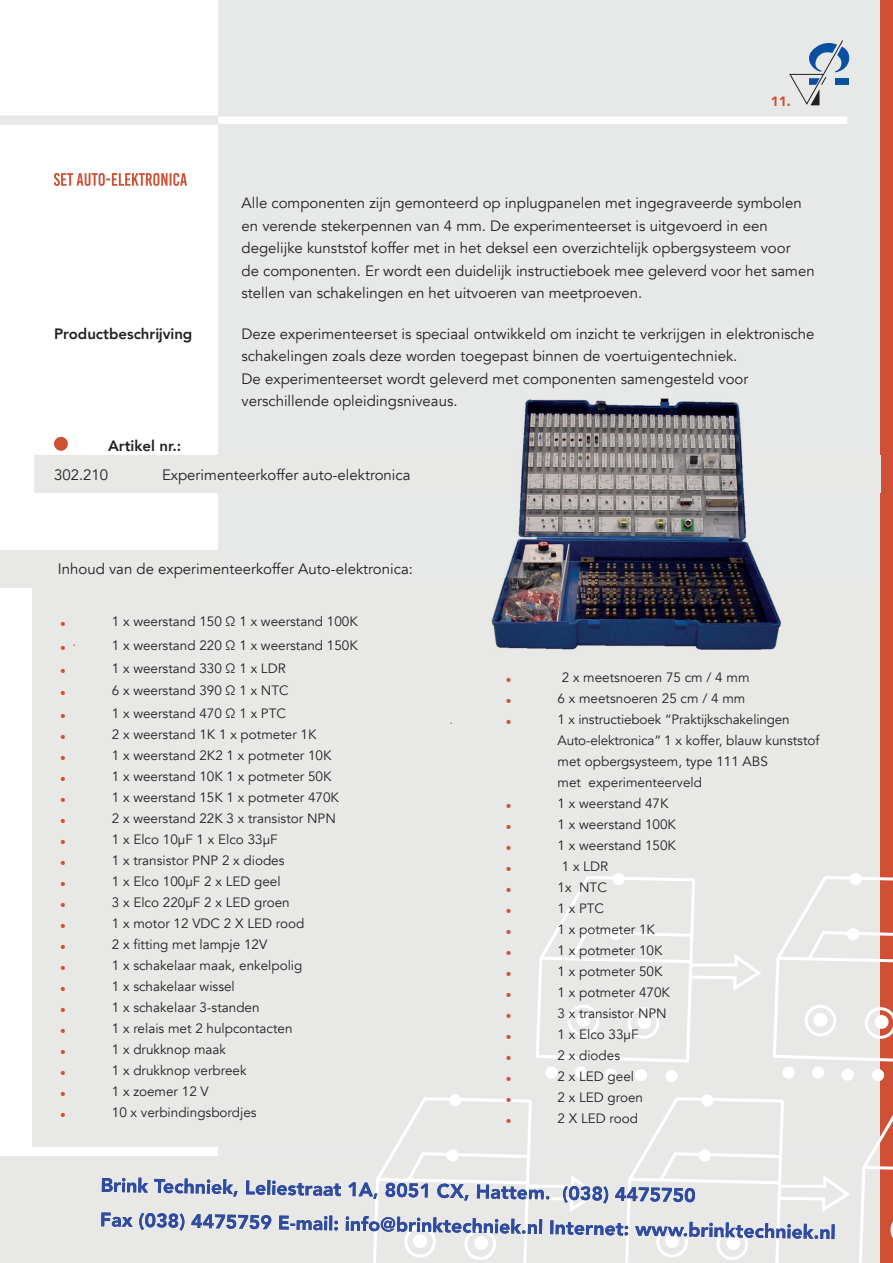
<style>
.page{position:relative;width:893px;height:1263px;background:#fff}
.page>*{position:absolute;margin:0;border:0;box-sizing:border-box;transform-origin:0 0}
.t1{font:37.5px "Avenir";color:#cf5034}
.t2{font:15px/22.5px "Avenir";color:#231f20}
.t3{font:800 15px "Avenir";color:#231f20}
.t4{font:13.5px/21px "Avenir";color:#231f20}
.t5{font:900 13.5px "Avenir";color:#cf5034}
.t6{font:13.5px "Avenir";color:#cf5034}
</style>
<div class="page">
<div style="left:218px;top:0;width:675px;height:1157px;background:#e7e9e8"></div>
<div style="left:0;top:1157px;width:893px;height:106px;background:#e8e9e7"></div>
<div style="left:0;top:116px;width:847px;height:8px;background:#fff"></div>
<div style="left:880px;top:0;width:13px;height:1263px;background:#cf5034"></div>
<div style="left:0;top:116px;width:218px;height:9px;background:#e8e9e7"></div>
<svg style="left:789px;top:40px;width:61px;height:66px"></svg>
<div style="left:34px;top:455px;width:846px;height:37px;background:#e8e9e7"></div>
<div style="left:32px;top:578px;width:846px;height:569px;background:#e8e9e7"></div>
<div style="left:0;top:551px;width:228px;height:37px;background:#e8e9e7"></div>
<svg style="left:54px;top:173px;width:133px;height:13px"></svg>
<img style="left:491px;top:398px;width:290px;height:252px">
<img style="left:491px;top:455px;width:290px;height:37px">
<div style="left:54px;top:437px;width:14px;height:14px;background:#cf5034;border-radius:50%"></div>
<div style="left:701px;top:1094px;width:12px;height:12px;background:#fff;border-radius:50%"></div>
<div style="left:850px;top:873px;width:12px;height:12px;background:#fff;border-radius:50%"></div>
<svg style="left:773px;top:876px;width:120px;height:186px"></svg>
<div style="left:842px;top:1068px;width:12px;height:13px;background:#fff;border-radius:50%"></div>
<div style="left:812px;top:1066px;width:12px;height:13px;background:#fff;border-radius:50%"></div>
<div style="left:782px;top:1066px;width:13px;height:13px;background:#fff;border-radius:50%"></div>
<svg style="left:859px;top:1069px;width:34px;height:194px"></svg>
<div style="left:449px;top:1094px;width:12px;height:12px;background:#fff;border-radius:50%"></div>
<svg style="left:612px;top:873px;width:13px;height:12px"></svg>
<svg style="left:536px;top:876px;width:225px;height:186px"></svg>
<div style="left:665px;top:1070px;width:13px;height:12px;background:#fff;border-radius:50%"></div>
<svg style="left:635px;top:1069px;width:12px;height:12px"></svg>
<div style="left:605px;top:1068px;width:12px;height:13px;background:#fff;border-radius:50%"></div>
<div style="left:575px;top:1066px;width:12px;height:13px;background:#fff;border-radius:50%"></div>
<div style="left:545px;top:1066px;width:13px;height:13px;background:#fff;border-radius:50%"></div>
<svg style="left:101px;top:1097px;width:749px;height:166px"></svg>
<p class="t5" style="left:771px;top:89px;width:21px">11.</p>
<p class="t2" style="left:242px;top:192px;width:575px">Alle componenten zijn gemonteerd op inplugpanelen met ingegraveerde symbolen en verende stekerpennen van 4 mm. De experimenteerset is uitgevoerd in een degelijke kunststof koffer met in het deksel een overzichtelijk opbergsysteem voor<br>de componenten. Er wordt een duidelijk instructieboek mee geleverd voor het samen stellen van schakelingen en het uitvoeren van meetproeven.</p>
<p class="t3" style="left:54px;top:322px;width:140px">Productbeschrĳving</p>
<p class="t2" style="left:242px;top:323px;width:574px">Deze experimenteerset is speciaal ontwikkeld om inzicht te verkrijgen in elektronische schakelingen zoals deze worden toegepast binnen de voertuigentechniek.<br>De experimenteerset wordt geleverd met componenten samengesteld voor verschillende opleidingsniveaus.</p>
<p class="t3" style="left:108px;top:434px;width:75px">Artikel nr.:</p>
<p class="t2" style="left:54px;top:464px;width:56px">302.210</p>
<p class="t2" style="left:162px;top:464px;width:250px">Experimenteerkoffer auto-elektronica</p>
<p class="t2" style="left:58px;top:558px;width:357px">Inhoud van de experimenteerkoffer Auto-elektronica:</p>
<h1 class="t1" style="left:58px;top:591px;width:12px">.</h1>
<p class="t4" style="left:112px;top:611px;width:248px">1 x weerstand 150 Ω 1 x weerstand 100K</p>
<h1 class="t1" style="left:58px;top:615px;width:12px">.</h1>
<p class="t4" style="left:112px;top:635px;width:248px">1 x weerstand 220 Ω 1 x weerstand 150K</p>
<h1 class="t1" style="left:58px;top:638px;width:12px">.</h1>
<p class="t4" style="left:112px;top:658px;width:175px">1 x weerstand 330 Ω 1 x LDR</p>
<h1 class="t1" style="left:58px;top:660px;width:12px">.</h1>
<p class="t4" style="left:112px;top:680px;width:178px">6 x weerstand 390 Ω 1 x NTC</p>
<h1 class="t1" style="left:58px;top:683px;width:12px">.</h1>
<p class="t4" style="left:112px;top:703px;width:176px">1 x weerstand 470 Ω 1 x PTC</p>
<h1 class="t1" style="left:58px;top:704px;width:12px">.</h1>
<p class="t4" style="left:112px;top:724px;width:206px">2 x weerstand 1K 1 x potmeter 1K</p>
<h1 class="t1" style="left:58px;top:725px;width:12px">.</h1>
<p class="t4" style="left:112px;top:745px;width:221px">1 x weerstand 2K2 1 x potmeter 10K</p>
<h1 class="t1" style="left:58px;top:746px;width:12px">.</h1>
<p class="t4" style="left:112px;top:766px;width:221px">1 x weerstand 10K 1 x potmeter 50K</p>
<h1 class="t1" style="left:58px;top:767px;width:12px">.</h1>
<p class="t4" style="left:112px;top:787px;width:229px">1 x weerstand 15K 1 x potmeter 470K</p>
<h1 class="t1" style="left:58px;top:788px;width:12px">.</h1>
<p class="t4" style="left:112px;top:808px;width:225px">2 x weerstand 22K 3 x transistor NPN</p>
<h1 class="t1" style="left:58px;top:809px;width:12px">.</h1>
<p class="t4" style="left:112px;top:829px;width:167px">1 x Elco 10μF 1 x Elco 33μF</p>
<h1 class="t1" style="left:58px;top:830px;width:12px">.</h1>
<p class="t4" style="left:112px;top:850px;width:174px">1 x transistor PNP 2 x diodes</p>
<h1 class="t1" style="left:58px;top:851px;width:12px">.</h1>
<p class="t4" style="left:112px;top:871px;width:170px">1 x Elco 100μF 2 x LED geel</p>
<h1 class="t1" style="left:58px;top:872px;width:12px">.</h1>
<p class="t4" style="left:112px;top:892px;width:179px">3 x Elco 220μF 2 x LED groen</p>
<h1 class="t1" style="left:58px;top:893px;width:12px">.</h1>
<p class="t4" style="left:112px;top:913px;width:194px">1 x motor 12 VDC 2 X LED rood</p>
<h1 class="t1" style="left:58px;top:914px;width:12px">.</h1>
<p class="t4" style="left:112px;top:934px;width:157px">2 x fitting met lampje 12V</p>
<h1 class="t1" style="left:58px;top:935px;width:12px">.</h1>
<p class="t4" style="left:112px;top:955px;width:192px">1 x schakelaar maak, enkelpolig</p>
<h1 class="t1" style="left:58px;top:956px;width:12px">.</h1>
<p class="t4" style="left:112px;top:976px;width:125px">1 x schakelaar wissel</p>
<h1 class="t1" style="left:58px;top:977px;width:12px">.</h1>
<p class="t4" style="left:112px;top:997px;width:149px">1 x schakelaar 3-standen</p>
<h1 class="t1" style="left:58px;top:998px;width:12px">.</h1>
<p class="t4" style="left:112px;top:1018px;width:182px">1 x relais met 2 hulpcontacten</p>
<h1 class="t1" style="left:58px;top:1019px;width:12px">.</h1>
<p class="t4" style="left:112px;top:1039px;width:116px">1 x drukknop maak</p>
<h1 class="t1" style="left:58px;top:1040px;width:12px">.</h1>
<p class="t4" style="left:112px;top:1060px;width:136px">1 x drukknop verbreek</p>
<h1 class="t1" style="left:58px;top:1061px;width:12px">.</h1>
<p class="t4" style="left:112px;top:1081px;width:99px">1 x zoemer 12 V</p>
<h1 class="t1" style="left:58px;top:1082px;width:12px">.</h1>
<p class="t4" style="left:112px;top:1102px;width:146px">10 x verbindingsbordjes</p>
<p class="t6" style="left:72px;top:633px;width:5px">.</p>
<h1 class="t1" style="left:504px;top:647px;width:12px">.</h1>
<p class="t4" style="left:562px;top:667px;width:189px">2 x meetsnoeren 75 cm / 4 mm</p>
<h1 class="t1" style="left:504px;top:668px;width:12px">.</h1>
<p class="t4" style="left:558px;top:688px;width:189px">6 x meetsnoeren 25 cm / 4 mm</p>
<p class="t6" style="left:450px;top:711px;width:5px">.</p>
<h1 class="t1" style="left:504px;top:689px;width:12px">.</h1>
<p class="t4" style="left:558px;top:709px;width:263px">1 x instructieboek “Praktijkschakelingen Auto-elektronica” 1 x koffer, blauw kunststof met opbergsysteem, type 111 ABS<br>met experimenteerveld</p>
<h1 class="t1" style="left:504px;top:773px;width:12px">.</h1>
<p class="t4" style="left:558px;top:793px;width:113px">1 x weerstand 47K</p>
<h1 class="t1" style="left:504px;top:794px;width:12px">.</h1>
<p class="t4" style="left:558px;top:814px;width:120px">1 x weerstand 100K</p>
<h1 class="t1" style="left:504px;top:815px;width:12px">.</h1>
<p class="t4" style="left:558px;top:835px;width:120px">1 x weerstand 150K</p>
<h1 class="t1" style="left:504px;top:836px;width:12px">.</h1>
<p class="t4" style="left:562px;top:856px;width:48px">1 x LDR</p>
<h1 class="t1" style="left:504px;top:857px;width:12px">.</h1>
<p class="t4" style="left:558px;top:877px;width:51px">1x NTC</p>
<h1 class="t1" style="left:504px;top:878px;width:12px">.</h1>
<p class="t4" style="left:558px;top:898px;width:48px">1 x PTC</p>
<h1 class="t1" style="left:504px;top:899px;width:12px">.</h1>
<p class="t4" style="left:558px;top:919px;width:99px">1 x potmeter 1K</p>
<h1 class="t1" style="left:504px;top:920px;width:12px">.</h1>
<p class="t4" style="left:558px;top:940px;width:107px">1 x potmeter 10K</p>
<h1 class="t1" style="left:504px;top:941px;width:12px">.</h1>
<p class="t4" style="left:558px;top:961px;width:107px">1 x potmeter 50K</p>
<h1 class="t1" style="left:504px;top:962px;width:12px">.</h1>
<p class="t4" style="left:558px;top:982px;width:114px">1 x potmeter 470K</p>
<h1 class="t1" style="left:504px;top:983px;width:12px">.</h1>
<p class="t4" style="left:558px;top:1003px;width:111px">3 x transistor NPN</p>
<h1 class="t1" style="left:504px;top:1004px;width:12px">.</h1>
<p class="t4" style="left:558px;top:1024px;width:83px">1 x Elco 33μF</p>
<h1 class="t1" style="left:504px;top:1025px;width:12px">.</h1>
<p class="t4" style="left:558px;top:1045px;width:64px">2 x diodes</p>
<h1 class="t1" style="left:504px;top:1046px;width:12px">.</h1>
<p class="t4" style="left:558px;top:1066px;width:78px">2 x LED geel</p>
<h1 class="t1" style="left:504px;top:1067px;width:12px">.</h1>
<p class="t4" style="left:558px;top:1087px;width:87px">2 x LED groen</p>
<h1 class="t1" style="left:504px;top:1088px;width:12px">.</h1>
<p class="t4" style="left:558px;top:1108px;width:82px">2 X LED rood</p>
</div>
